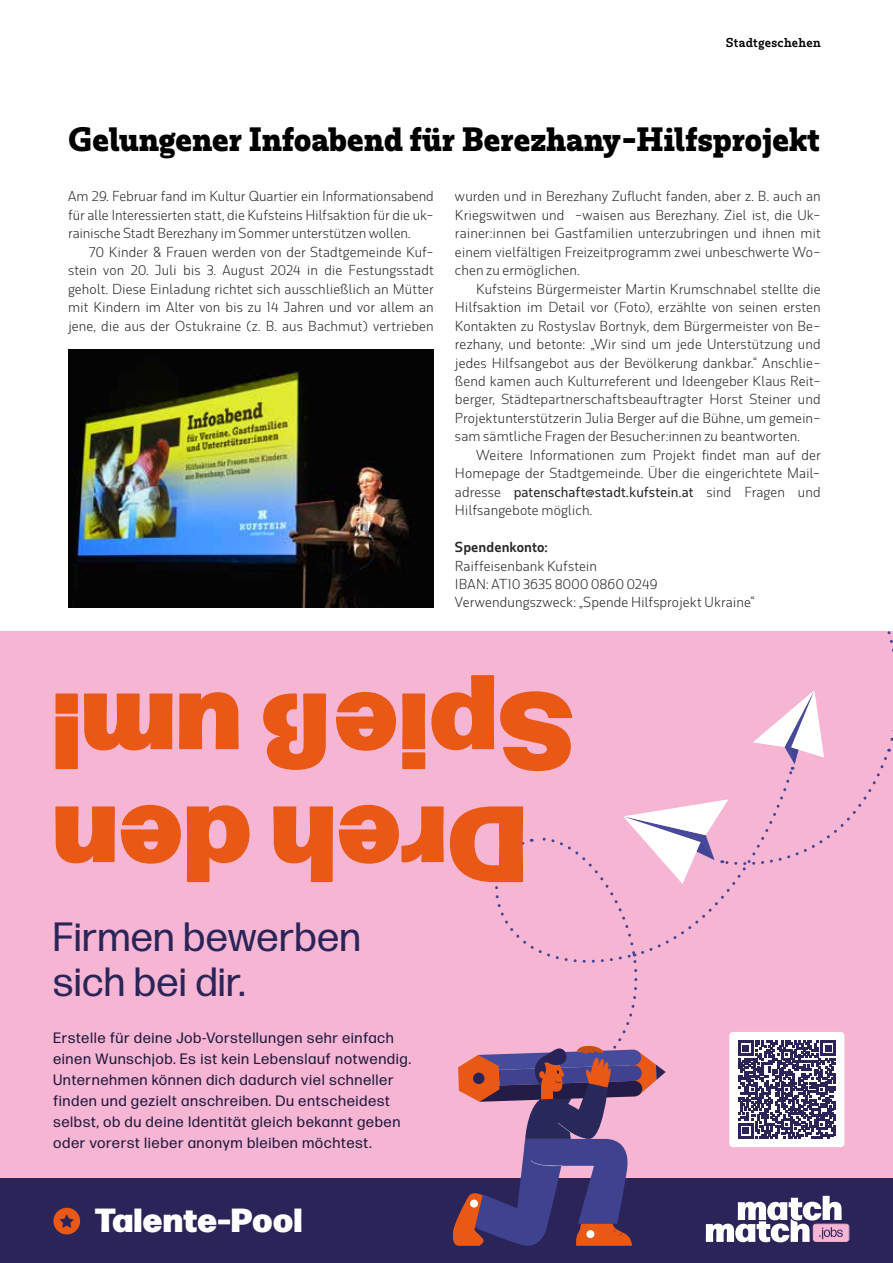
<style>
.page{position:relative;width:893px;height:1263px;background:#fff}
.page>*{position:absolute;margin:0;border:0;box-sizing:border-box;transform-origin:0 0}
.t1{font:900 108px/112.9px "Forma DJR Display";letter-spacing:.02em;color:#ea5816;text-align:center}
.t2{font:40.8px/45px "Forma DJR Display";letter-spacing:.04em;color:#2a2458}
.t3{font:900 33.45px "Forma DJR Display";letter-spacing:.02em;color:#fff}
.t4{font:700 31.5px "Rum Serif";letter-spacing:-.01em;color:#000}
.t5{font:15px/21px "Forma DJR Display";letter-spacing:.08em;color:#1e173b}
.t6{font:300 13.5px/18.5px "Rum Sans";letter-spacing:.01em;color:#282827;text-align:justify}
.t7{font:600 13.5px "Rum Sans";letter-spacing:.01em;color:#282827}
.t8{font:600 12px "Rum Serif";color:#000}
.s1{font-weight:500}
</style>
<div class="page">
<div style="left:0;top:631px;width:893px;height:632px;background:#f5b5d3"></div>
<div style="left:0;top:1178px;width:893px;height:85px;background:#2a2458"></div>
<div style="left:53px;top:1208px;width:27px;height:26px;background:#ea5816;border-radius:50%"></div>
<svg style="left:60px;top:1214px;width:14px;height:14px"></svg>
<svg style="left:453px;top:631px;width:440px;height:615px"></svg>
<img style="left:68px;top:349px;width:366px;height:258px">
<p class="t8" style="left:726px;top:36px;width:96px">Stadtgeschehen</p>
<h3 class="t4" style="left:69px;top:120px;width:753px">Gelungener Infoabend für Berezhany-Hilfsprojekt</h3>
<p class="t6" style="left:68px;top:187px;width:367px">Am 29. Februar fand im Kultur Quartier ein Informationsabend für alle Interessierten statt, die Kufsteins Hilfsaktion für die uk&shy;rainische Stadt Berezhany im Sommer unterstützen wollen.</p>
<p class="t6" style="left:68px;top:242px;width:367px;text-indent:21px">70 Kinder &amp; Frauen werden von der Stadtgemeinde Kuf&shy;stein von 20. Juli bis 3. August 2024 in die Festungsstadt geholt. Diese Einladung richtet sich ausschließlich an Mütter mit Kindern im Alter von bis zu 14 Jahren und vor allem an jene, die aus der Ostukraine (z. B. aus Bachmut) vertrieben</p>
<p class="t6" style="left:455px;top:187px;width:367px">wurden und in Berezhany Zuflucht fanden, aber z. B. auch an Kriegswitwen und -waisen aus Berezhany. Ziel ist, die Uk&shy;rainer:innen bei Gastfamilien unterzubringen und ihnen mit einem vielfältigen Freizeitprogramm zwei unbeschwerte Wo&shy;chen zu ermöglichen.</p>
<p class="t6" style="left:455px;top:279px;width:367px;text-indent:21px">Kufsteins Bürgermeister Martin Krumschnabel stellte die Hilfsaktion im Detail vor (Foto), erzählte von seinen ersten Kontakten zu Rostyslav Bortnyk, dem Bürgermeister von Be&shy;rezhany, und betonte: „Wir sind um jede Unterstützung und jedes Hilfsangebot aus der Bevölkerung dankbar.“ Anschlie&shy;ßend kamen auch Kulturreferent und Ideengeber Klaus Reit&shy;berger, Städtepartnerschaftsbeauftragter Horst Steiner und Projektunterstützerin Julia Berger auf die Bühne, um gemein&shy;sam sämtliche Fragen der Besucher:innen zu beantworten.</p>
<p class="t6" style="left:455px;top:446px;width:367px;text-indent:21px">Weitere Informationen zum Projekt findet man auf der Homepage der Stadtgemeinde. Über die eingerichtete Mail&shy;adresse <span class="s1">patenschaft@stadt.kufstein.at</span> sind Fragen und Hilfsangebote möglich.</p>
<p class="t7" style="left:455px;top:539px;width:94px">Spendenkonto:</p>
<p class="t6" style="left:455px;top:556px;width:301px;text-align:left">Raiffeisenbank Kufstein<br>IBAN: AT10 3635 8000 0860 0249<br>Verwendungszweck: „Spende Hilfsprojekt Ukraine“</p>
<h1 class="t1" style="left:574px;top:909px;width:522px;rotate:-180deg">Dreh den<br>Spieß um!</h1>
<h2 class="t2" style="left:53px;top:913px;width:308px">Firmen bewerben sich bei dir.</h2>
<p class="t5" style="left:53px;top:1027px;width:359px">Erstelle für deine Job-Vorstellungen sehr einfach einen Wunschjob. Es ist kein Lebenslauf notwendig.<br>Unternehmen können dich dadurch viel schneller finden und gezielt anschreiben. Du entscheidest selbst, ob du deine Identität gleich bekannt geben oder vorerst lieber anonym bleiben möchtest.</p>
<h3 class="t3" style="left:95px;top:1193px;width:209px">Talente-Pool</h3>
</div>
